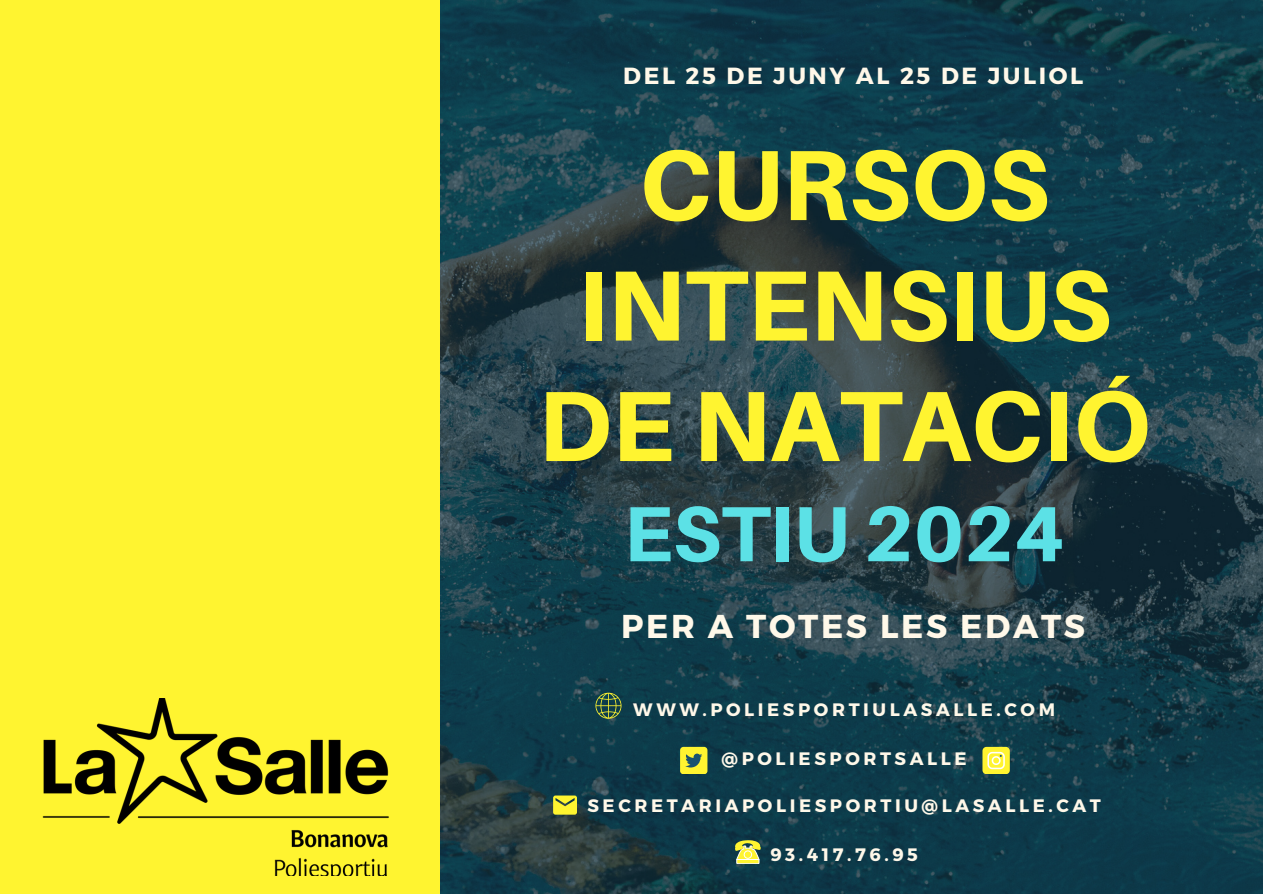
<style>
.page{position:relative;width:1263px;height:894px;background:#fff}
.page>*{position:absolute;margin:0;border:0;box-sizing:border-box;transform-origin:0 0}
.t1{font:800 99.9px/120.3px "Aileron";color:#fff430;text-align:center}
.t2{font:800 78.15px "Aileron";color:#5ce1e6}
.t3{font:700 33px "Montserrat";letter-spacing:.08em;color:#fff8e9}
.t4{font:700 23.4px "Montserrat";letter-spacing:.11em;color:#fff8e9}
.t5{font:700 18px "Montserrat";letter-spacing:.2em;color:#fff8e9}
</style>
<div class="page">
<img style="left:439px;top:0;width:824px;height:893px">
<div style="left:0;top:0;width:439px;height:893px;background:#fff430"></div>
<img style="left:42px;top:698px;width:347px;height:177px">
<svg style="left:982px;top:746px;width:27px;height:27px"></svg>
<svg style="left:735px;top:839px;width:26px;height:24px"></svg>
<div style="left:680px;top:746px;width:27px;height:27px;background:#fff430;border-radius:3px"></div>
<svg style="left:685px;top:753px;width:17px;height:14px"></svg>
<svg style="left:553px;top:795px;width:24px;height:19px"></svg>
<svg style="left:595px;top:692px;width:26px;height:26px"></svg>
<p class="t4" style="left:623px;top:61px;width:461px">DEL 25 DE JUNY AL 25 DE JULIOL</p>
<p class="t1" style="left:538px;top:123px;width:614px">CURSOS<br>INTENSIUS<br>DE NATACIÓ</p>
<p class="t2" style="left:624px;top:485px;width:442px">ESTIU 2024</p>
<p class="t3" style="left:621px;top:605px;width:466px">PER A TOTES LES EDATS</p>
<h1 class="t5" style="left:633px;top:697px;width:423px">WWW.POLIESPORTIULASALLE.COM</h1>
<p class="t5" style="left:722px;top:746px;width:247px">@POLIESPORTSALLE</p>
<h3 class="t5" style="left:587px;top:793px;width:515px">SECRETARIAPOLIESPORTIU@LASALLE.CAT</h3>
<h2 class="t5" style="left:770px;top:842px;width:149px">93.417.76.95</h2>
</div>
